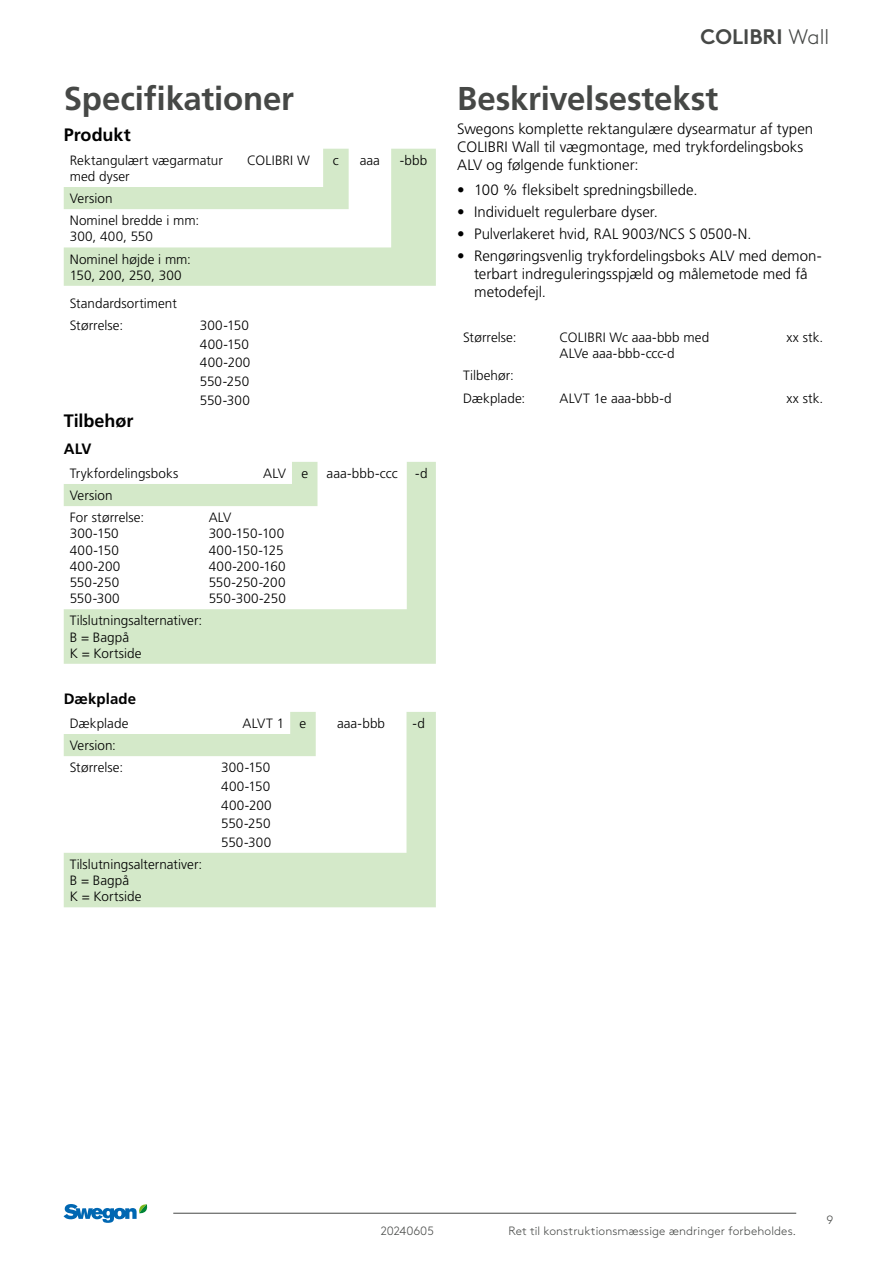
<style>
.page{position:relative;width:893px;height:1263px;background:#fff}
.page>*{position:absolute;margin:0;border:0;box-sizing:border-box;transform-origin:0 0}
.t1{font:700 33px "Frutiger LT Pro";letter-spacing:-.005em;color:#464846}
.t2{font:700 21px "Swegon Brown";color:#464846}
.t3{font:700 18px "Frutiger LT Pro";color:#000}
.t4{font:300 15px/18px "Frutiger LT Pro";color:#000}
.t5{font:700 15px "Frutiger LT Pro";letter-spacing:.005em;color:#000}
.t6{font:300 13.5px/16.2px "Frutiger LT Pro";letter-spacing:.005em;color:#000}
.t7{font:300 12px "Swegon Brown";letter-spacing:.005em;color:#464846}
.s1{font-weight:300}
</style>
<div class="page">
<hr style="left:173px;top:1213px;width:623px;height:1px;background:#464846">
<svg style="left:64px;top:1204px;width:84px;height:19px"></svg>
<svg style="left:64px;top:149px;width:372px;height:137px"></svg>
<svg style="left:64px;top:462px;width:372px;height:202px"></svg>
<svg style="left:64px;top:712px;width:372px;height:195px"></svg>
<h1 class="t1" style="left:64px;top:79px;width:232px">Specifikationer</h1>
<h3 class="t3" style="left:64px;top:124px;width:69px">Produkt</h3>
<p class="t6" style="left:70px;top:152px;width:155px">Rektangulært vægarmatur med dyser</p>
<p class="t6" style="left:247px;top:152px;width:64px">COLIBRI W</p>
<p class="t6" style="left:333px;top:152px;width:7px">c</p>
<p class="t6" style="left:360px;top:152px;width:22px">aaa</p>
<p class="t6" style="left:400px;top:152px;width:29px">-bbb</p>
<p class="t6" style="left:70px;top:187px;width:131px;line-height:22.2px">Version<br>Nominel bredde i mm:</p>
<p class="t6" style="left:70px;top:226px;width:123px;line-height:22.2px">300, 400, 550<br>Nominel højde i mm:</p>
<p class="t6" style="left:70px;top:261px;width:113px;line-height:28px">150, 200, 250, 300<br>Standardsortiment</p>
<p class="t6" style="left:70px;top:317px;width:55px">Størrelse:</p>
<p class="t6" style="left:200px;top:316px;width:52px;line-height:18.6px;text-align:justify">300-150<br>400-150<br>400-200<br>550-250<br>550-300</p>
<h3 class="t3" style="left:64px;top:410px;width:71px">Tilbehør</h3>
<p class="t5" style="left:64px;top:440px;width:29px">ALV</p>
<p class="t6" style="left:70px;top:465px;width:110px">Trykfordelingsboks</p>
<p class="t6" style="left:263px;top:465px;width:46px">ALV e</p>
<p class="t6" style="left:327px;top:465px;width:73px">aaa-bbb-ccc</p>
<p class="t6" style="left:415px;top:465px;width:14px">-d</p>
<p class="t6" style="left:70px;top:484px;width:76px;line-height:22.2px">Version<br>For størrelse:</p>
<p class="t6" style="left:70px;top:526px;width:52px;text-align:justify">300-150<br>400-150<br>400-200<br>550-250<br>550-300</p>
<p class="t6" style="left:209px;top:509px;width:79px">ALV<br>300-150-100<br>400-150-125<br>400-200-160<br>550-250-200<br>550-300-250</p>
<p class="t6" style="left:70px;top:613px;width:134px">Tilslutningsalternativer:<br>B = Bagpå<br>K = Kortside</p>
<p class="t5" style="left:64px;top:690px;width:74px">Dækplade</p>
<p class="t6" style="left:70px;top:715px;width:60px">Dækplade</p>
<p class="t6" style="left:243px;top:715px;width:65px">ALVT 1 e</p>
<p class="t6" style="left:337px;top:715px;width:49px">aaa-bbb</p>
<p class="t6" style="left:412px;top:715px;width:14px">-d</p>
<p class="t6" style="left:70px;top:734px;width:55px;line-height:22.2px">Version:<br>Størrelse:</p>
<p class="t6" style="left:221px;top:758px;width:52px;line-height:18.6px;text-align:justify">300-150<br>400-150<br>400-200<br>550-250<br>550-300</p>
<p class="t6" style="left:70px;top:856px;width:134px">Tilslutningsalternativer:<br>B = Bagpå<br>K = Kortside</p>
<h2 class="t2" style="left:700px;top:20px;width:130px">COLIBRI <span class="s1">Wall</span></h2>
<h1 class="t1" style="left:457px;top:79px;width:263px">Beskrivelsestekst</h1>
<p class="t4" style="left:457px;top:120px;width:358px">Swegons komplette rektangulære dysearmatur af typen<br>COLIBRI Wall til vægmontage, med trykfordelingsboks<br>ALV og følgende funktioner:</p>
<p class="t4" style="left:457px;top:180px;width:242px">• 100 % fleksibelt spredningsbillede.</p>
<p class="t4" style="left:457px;top:203px;width:203px">• Individuelt regulerbare dyser.</p>
<p class="t4" style="left:457px;top:225px;width:296px">• Pulverlakeret hvid, RAL 9003/NCS S 0500-N.</p>
<p class="t4" style="left:474px;top:247px;width:349px;text-indent:-17px">• Rengøringsvenlig trykfordelingsboks ALV med demon&shy;terbart indreguleringsspjæld og målemetode med få metodefejl.</p>
<p class="t6" style="left:463px;top:329px;width:55px">Størrelse:</p>
<p class="t6" style="left:560px;top:329px;width:151px">COLIBRI Wc aaa-bbb med<br>ALVe aaa-bbb-ccc-d</p>
<p class="t6" style="left:786px;top:329px;width:38px">xx stk.</p>
<p class="t6" style="left:463px;top:365px;width:64px;line-height:22.2px">Tilbehør:<br>Dækplade:</p>
<p class="t6" style="left:560px;top:390px;width:114px">ALVT 1e aaa-bbb-d</p>
<p class="t6" style="left:786px;top:390px;width:38px">xx stk.</p>
<p class="t7" style="left:381px;top:1221px;width:54px">20240605</p>
<p class="t7" style="left:508px;top:1221px;width:289px">Ret til konstruktionsmæssige ændringer forbeholdes.</p>
<p class="t7" style="left:826px;top:1211px;width:8px">9</p>
</div>
